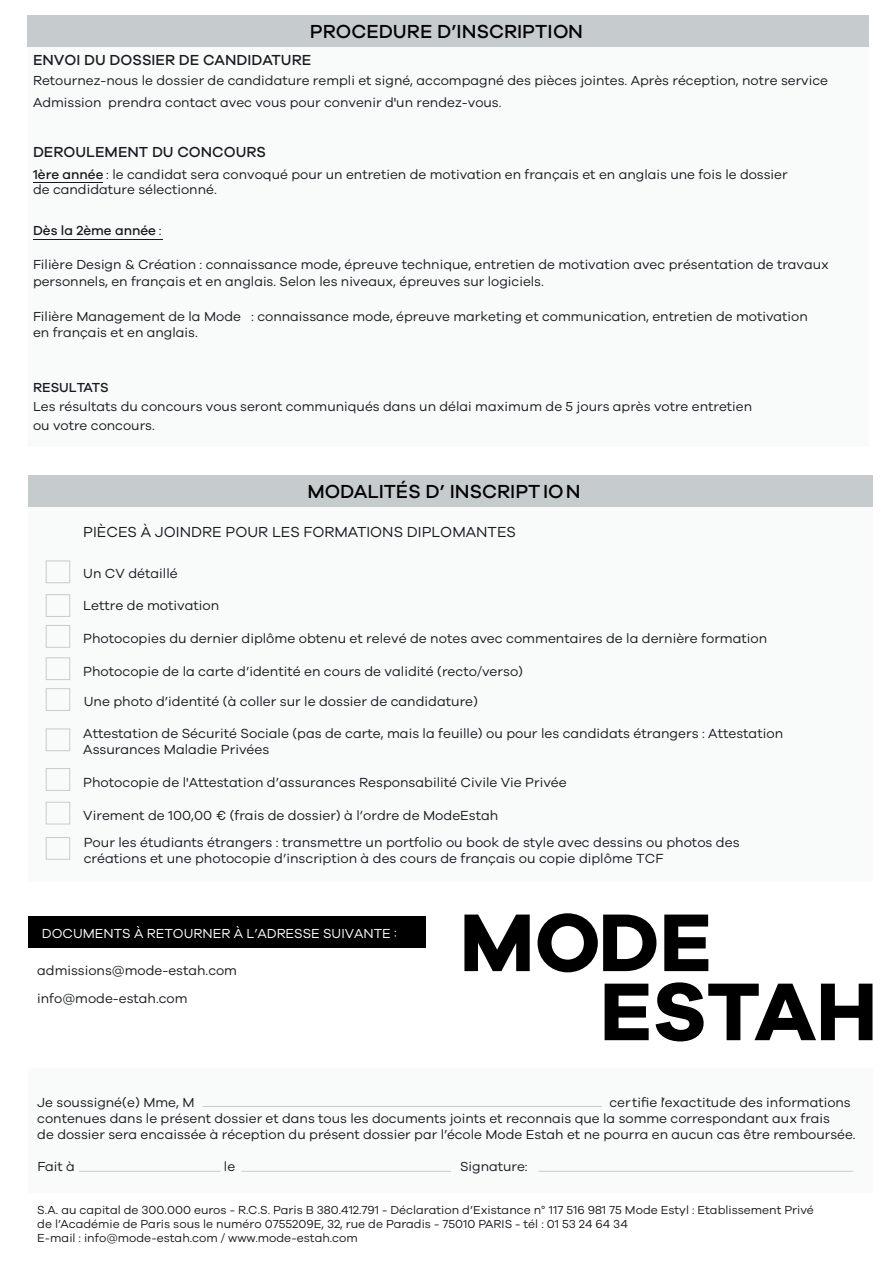
<style>
.page{position:relative;width:893px;height:1263px;background:#fff}
.page>*{position:absolute;margin:0;border:0;box-sizing:border-box;transform-origin:0 0}
.t1{font:500 19.5px "Galano Grotesque";color:#000001}
.t2{font:500 15px "Galano Grotesque";color:#171a1f}
.t3{font:15px "Galano Grotesque";color:#171a1f}
.t4{font:13.65px/16.4px "Galano Grotesque";color:#171a1f}
.t5{font:13.5px/16.2px "Galano Grotesque";color:#171a1f}
.t6{font:13.5px "Galano Grotesque";color:#fff}
.t7{font:500 13.5px "Galano Grotesque";color:#171a1f}
.t8{font:12px/14.4px "Galano Grotesque";color:#171a1f}
.s1{font-weight:500}
.s2{font-weight:400}
</style>
<div class="page">
<svg style="left:28px;top:506px;width:844px;height:354px"></svg>
<div style="left:28px;top:916px;width:397px;height:32px;background:#000001"></div>
<div style="left:28px;top:15px;width:841px;height:31px;background:#c6cccd"></div>
<div style="left:28px;top:475px;width:844px;height:31px;background:#c6cccd"></div>
<div style="left:46px;top:560px;width:24px;height:23px;border:1px solid #c6cccd"></div>
<div style="left:46px;top:594px;width:24px;height:23px;border:1px solid #c6cccd"></div>
<div style="left:46px;top:625px;width:24px;height:23px;border:1px solid #c6cccd"></div>
<div style="left:46px;top:657px;width:24px;height:23px;border:1px solid #c6cccd"></div>
<div style="left:46px;top:688px;width:24px;height:23px;border:1px solid #c6cccd"></div>
<div style="left:46px;top:728px;width:24px;height:23px;border:1px solid #c6cccd"></div>
<div style="left:46px;top:768px;width:24px;height:23px;border:1px solid #c6cccd"></div>
<div style="left:46px;top:802px;width:24px;height:22px;border:1px solid #c6cccd"></div>
<div style="left:46px;top:837px;width:24px;height:23px;border:1px solid #c6cccd"></div>
<div style="left:28px;top:1068px;width:844px;height:125px;background:#f9fbfb"></div>
<hr style="left:33px;top:183px;width:70px;height:1px;background:#171a1f">
<hr style="left:33px;top:240px;width:130px;height:1px;background:#171a1f">
<hr style="left:202px;top:1106px;width:400px;height:1px;background:#c6cccd">
<hr style="left:79px;top:1171px;width:142px;height:1px;background:#c6cccd">
<hr style="left:241px;top:1171px;width:210px;height:1px;background:#c6cccd">
<hr style="left:538px;top:1171px;width:315px;height:1px;background:#c6cccd">
<svg style="left:464px;top:914px;width:66px;height:57px"></svg>
<svg style="left:538px;top:913px;width:118px;height:59px"></svg>
<svg style="left:664px;top:914px;width:44px;height:57px"></svg>
<svg style="left:605px;top:984px;width:44px;height:56px"></svg>
<svg style="left:656px;top:982px;width:216px;height:59px"></svg>
<h1 class="t1" style="left:310px;top:20px;width:275px">PROCEDURE D’INSCRIPTION</h1>
<p class="t2" style="left:33px;top:51px;width:280px">ENVOI DU DOSSIER DE CANDIDATURE</p>
<p class="t5" style="left:33px;top:69px;width:796px;line-height:21.6px">Retournez-nous le dossier de candidature rempli et signé, accompagné des pièces jointes. Après réception, notre service<br>Admission prendra contact avec vous pour convenir d'un rendez-vous.</p>
<p class="t2" style="left:33px;top:143px;width:235px">DEROULEMENT DU CONCOURS</p>
<p class="t5" style="left:33px;top:167px;width:756px;line-height:15.3px"><span class="s1">1ère année</span> : le candidat sera convoqué pour un entretien de motivation en français et en anglais une fois le dossier de candidature sélectionné.</p>
<p class="t7" style="left:33px;top:223px;width:130px">Dès la 2ème année <span class="s2">:</span></p>
<p class="t5" style="left:33px;top:256px;width:797px">Filière Design &amp; Création : connaissance mode, épreuve technique, entretien de motivation avec présentation de travaux personnels, en français et en anglais. Selon les niveaux, épreuves sur logiciels.</p>
<p class="t5" style="left:33px;top:308px;width:776px">Filière Management de la Mode : connaissance mode, épreuve marketing et communication, entretien de motivation en français et en anglais.</p>
<p class="t7" style="left:33px;top:379px;width:77px">RESULTATS</p>
<p class="t5" style="left:33px;top:397px;width:721px;line-height:18.8px">Les résultats du concours vous seront communiqués dans un délai maximum de 5 jours après votre entretien ou votre concours.</p>
<h1 class="t1" style="left:307px;top:480px;width:275px">MODALITÉS D’ INSCRIPT ION</h1>
<p class="t3" style="left:83px;top:523px;width:434px">PIÈCES À JOINDRE POUR LES FORMATIONS DIPLOMANTES</p>
<p class="t4" style="left:83px;top:565px;width:96px">Un CV détaillé</p>
<p class="t4" style="left:83px;top:597px;width:138px">Lettre de motivation</p>
<p class="t4" style="left:83px;top:630px;width:686px">Photocopies du dernier diplôme obtenu et relevé de notes avec commentaires de la dernière formation</p>
<p class="t4" style="left:83px;top:662px;width:441px">Photocopie de la carte d’identité en cours de validité (recto/verso)</p>
<p class="t4" style="left:84px;top:693px;width:396px">Une photo d’identité (à coller sur le dossier de candidature)</p>
<p class="t4" style="left:83px;top:725px;width:701px">Attestation de Sécurité Sociale (pas de carte, mais la feuille) ou pour les candidats étrangers : Attestation<br>Assurances Maladie Privées</p>
<p class="t4" style="left:83px;top:774px;width:485px">Photocopie de l'Attestation d’assurances Responsabilité Civile Vie Privée</p>
<p class="t4" style="left:83px;top:801px;width:658px;line-height:27.2px">Virement de 100,00 € (frais de dossier) à l’ordre de ModeEstah<br>Pour les étudiants étrangers : transmettre un portfolio ou book de style avec dessins ou photos des</p>
<p class="t4" style="left:84px;top:850px;width:581px">créations et une photocopie d’inscription à des cours de français ou copie diplôme TCF</p>
<p class="t6" style="left:42px;top:925px;width:357px">DOCUMENTS À RETOURNER À L’ADRESSE SUIVANTE :</p>
<p class="t5" style="left:37px;top:962px;width:201px">admissions@mode-estah.com</p>
<p class="t5" style="left:37px;top:990px;width:152px">info@mode-estah.com</p>
<p class="t5" style="left:37px;top:1093px;width:159px">Je soussigné(e) Mme, M</p>
<p class="t5" style="left:37px;top:1093px;width:820px;text-indent:572px">certifie l’exactitude des informations contenues dans le présent dossier et dans tous les documents joints et reconnais que la somme correspondant aux frais<br>de dossier sera encaissée à réception du présent dossier par l’école Mode Estah et ne pourra en aucun cas être remboursée.</p>
<p class="t5" style="left:37px;top:1158px;width:39px">Fait à</p>
<p class="t5" style="left:224px;top:1158px;width:13px">le</p>
<p class="t5" style="left:460px;top:1158px;width:69px">Signature:</p>
<p class="t8" style="left:37px;top:1202px;width:778px">S.A. au capital de 300.000 euros - R.C.S. Paris B 380.412.791 - Déclaration d’Existance n° 117 516 981 75 Mode Estyl : Etablissement Privé de l’Académie de Paris sous le numéro 0755209E, 32, rue de Paradis - 75010 PARIS - tél : 01 53 24 64 34<br>E-mail : info@mode-estah.com / www.mode-estah.com</p>
</div>
